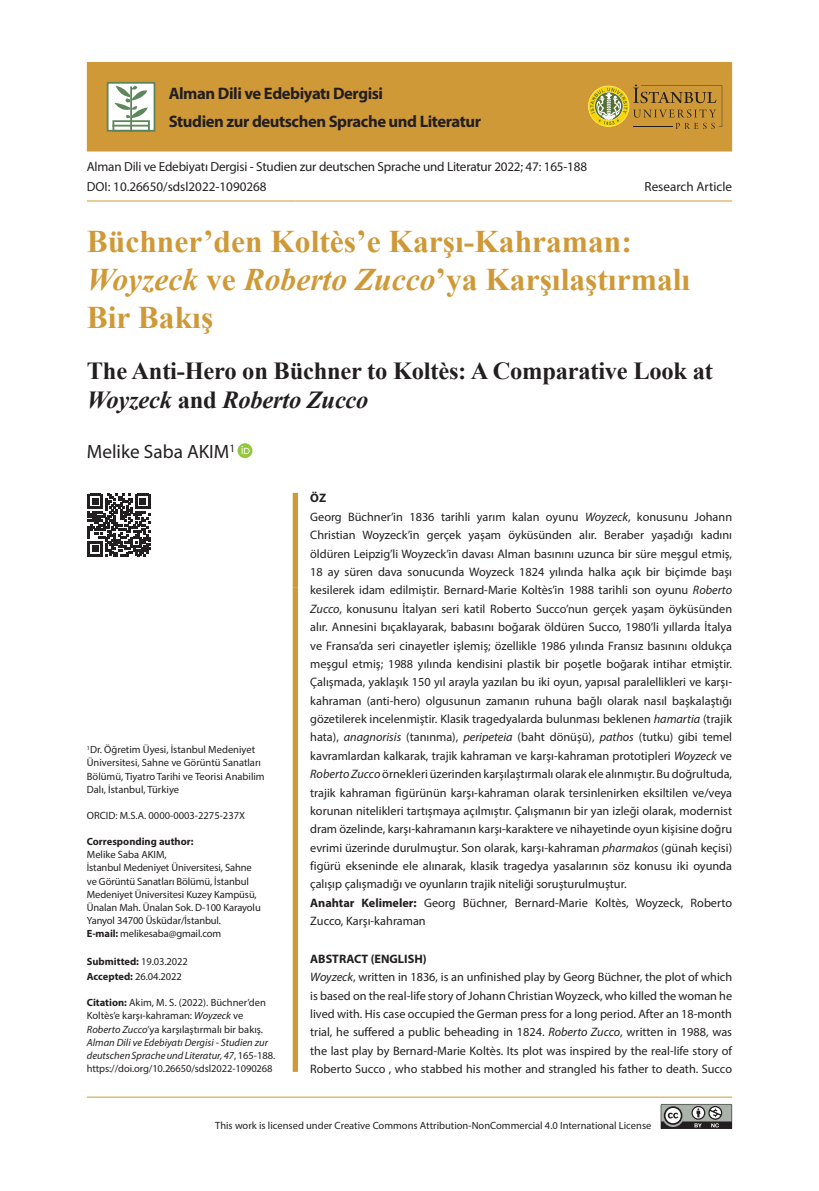
<style>
.page{position:relative;width:819px;height:1191px;background:#fff}
.page>*{position:absolute;margin:0;border:0;box-sizing:border-box;transform-origin:0 0}
.t1{font:700 31.5px/37.8px "Times New Roman";color:#d09937}
.t2{font:700 24.5px/29.4px "Times New Roman";letter-spacing:-.01em;color:#231f20}
.t3{font:19.25px "Myriad Pro";color:#231f20}
.t4{font:700 16.62px/28px "Myriad Pro";letter-spacing:-.025em;color:#231f20}
.t5{font:13.12px/19.8px "Myriad Pro";letter-spacing:-.015em;color:#231f20}
.t6{font:12.25px/18.4px "Myriad Pro";color:#231f20}
.t7{font:10.5px/13.1px "Myriad Pro";letter-spacing:-.005em;color:#231f20}
.t8{font:700 10.5px "Myriad Pro";color:#231f20}
.s1{font-style:italic}
.s2{font-weight:700}
</style>
<div class="page">
<div style="left:87px;top:62px;width:645px;height:89px;background:#d09937"></div>
<div style="left:293px;top:493px;width:5px;height:94px;background:#d09937"></div>
<div style="left:293px;top:587px;width:5px;height:484px;background:#d09937"></div>
<hr style="left:87px;top:200px;width:82px;height:1px;background:#d09937">
<hr style="left:169px;top:200px;width:126px;height:1px;background:#d09937">
<hr style="left:295px;top:200px;width:266px;height:1px;background:#d09937">
<svg style="left:561px;top:200px;width:22px;height:1px"></svg>
<hr style="left:583px;top:200px;width:149px;height:1px;background:#d09937">
<div style="left:107px;top:82px;width:48px;height:50px;background:#fff;border:2px solid #5d875a"></div>
<div style="left:112px;top:120px;width:38px;height:12px;border:2px solid #5d875a"></div>
<hr style="left:112px;top:125px;width:37px;height:2px;background:#5d875a">
<svg style="left:115px;top:86px;width:33px;height:32px"></svg>
<hr style="left:130px;top:86px;width:2px;height:46px;background:#5d875a">
<svg style="left:588px;top:84px;width:134px;height:45px;background:#bd963a"></svg>
<svg style="left:237px;top:443px;width:15px;height:15px"></svg>
<svg style="left:241px;top:446px;width:8px;height:8px"></svg>
<svg style="left:88px;top:494px;width:62px;height:62px"></svg>
<hr style="left:87px;top:1096px;width:645px;height:1px;background:#d09937">
<svg style="left:660px;top:1104px;width:72px;height:25px;background:#818280"></svg>
<h3 class="t4" style="left:169px;top:79px;width:314px">Alman Dili ve Edebiyatı Dergisi<br>Studien zur deutschen Sprache und Literatur</h3>
<p class="t5" style="left:87px;top:157px;width:501px">Alman Dili ve Edebiyatı Dergisi - Studien zur deutschen Sprache und Literatur 2022; 47: 165-188<br>DOI: 10.26650/sdsl2022-1090268</p>
<p class="t5" style="left:644px;top:177px;width:89px">Research Article</p>
<h1 class="t1" style="left:87px;top:222px;width:605px">Büchner’den Koltès’e Karşı-Kahraman:<br><span class="s1">Woyzeck</span> ve <span class="s1">Roberto Zucco</span>’ya Karşılaştırmalı<br>Bir Bakış</h1>
<h2 class="t2" style="left:87px;top:355px;width:627px">The Anti-Hero on Büchner to Koltès: A Comparative Look at<br><span class="s1">Woyzeck</span> and <span class="s1">Roberto Zucco</span></h2>
<h3 class="t3" style="left:87px;top:440px;width:150px">Melike Saba AKIM<sup>1</sup></h3>
<p class="t7" style="left:87px;top:743px;width:179px"><sup>1</sup>Dr. Öğretim Üyesi, İstanbul Medeniyet Üniversitesi, Sahne ve Görüntü Sanatları Bölümü, Tiyatro Tarihi ve Teorisi Anabilim Dalı, İstanbul, Türkiye</p>
<p class="t7" style="left:87px;top:808px;width:160px">ORCID: M.S.A. 0000-0003-2275-237X</p>
<p class="t8" style="left:87px;top:834px;width:108px">Corresponding author:</p>
<p class="t7" style="left:87px;top:848px;width:175px">Melike Saba AKIM,<br>İstanbul Medeniyet Üniversitesi, Sahne ve Görüntü Sanatları Bölümü, İstanbul Medeniyet Üniversitesi Kuzey Kampüsü, Ünalan Mah. Ünalan Sok. D-100 Karayolu Yanyol 34700 Üsküdar/İstanbul.<br><span class="s2">E-mail:</span> melikesaba@gmail.com</p>
<p class="t7" style="left:87px;top:954px;width:102px;line-height:14.9px"><span class="s2">Submitted:</span> 19.03.2022<br><span class="s2">Accepted:</span> 26.04.2022</p>
<p class="t7" style="left:87px;top:996px;width:190px"><span class="s2">Citation:</span> Akim, M. S. (2022). Büchner’den Koltès’e karşı-kahraman: <span class="s1">Woyzeck</span> ve <span class="s1">Roberto Zucco</span>’ya karşılaştırmalı bir bakış.<br><span class="s1">Alman Dili ve Edebiyatı Dergisi - Studien zur deutschen Sprache und Literatur, 47</span>, 165-188. https://doi.org/10.26650/sdsl2022-1090268</p>
<p class="t6" style="left:310px;top:489px;width:423px"><span class="s2">ÖZ<br></span>Georg Büchner’in 1836 tarihli yarım kalan oyunu <span class="s1">Woyzeck</span>, konusunu Johann Christian Woyzeck’in gerçek yaşam öyküsünden alır. Beraber yaşadığı kadını öldüren Leipzig’li Woyzeck’in davası Alman basınını uzunca bir süre meşgul etmiş, 18 ay süren dava sonucunda Woyzeck 1824 yılında halka açık bir biçimde başı kesilerek idam edilmiştir. Bernard-Marie Koltès’in 1988 tarihli son oyunu <span class="s1">Roberto Zucco</span>, konusunu İtalyan seri katil Roberto Succo’nun gerçek yaşam öyküsünden alır. Annesini bıçaklayarak, babasını boğarak öldüren Succo, 1980’li yıllarda İtalya ve Fransa’da seri cinayetler işlemiş; özellikle 1986 yılında Fransız basınını oldukça meşgul etmiş; 1988 yılında kendisini plastik bir poşetle boğarak intihar etmiştir.<br>Çalışmada, yaklaşık 150 yıl arayla yazılan bu iki oyun, yapısal paralellikleri ve karşı&shy;kahraman (anti-hero) olgusunun zamanın ruhuna bağlı olarak nasıl başkalaştığı gözetilerek incelenmiştir. Klasik tragedyalarda bulunması beklenen <span class="s1">hamartia</span> (trajik hata), <span class="s1">anagnorisis</span> (tanınma), <span class="s1">peripeteia</span> (baht dönüşü), <span class="s1">pathos</span> (tutku) gibi temel kavramlardan kalkarak, trajik kahraman ve karşı-kahraman prototipleri <span class="s1">Woyzeck</span> ve <span class="s1">Roberto Zucco</span> örnekleri üzerinden karşılaştırmalı olarak ele alınmıştır. Bu doğrultuda, trajik kahraman figürünün karşı-kahraman olarak tersinlenirken eksiltilen ve/veya korunan nitelikleri tartışmaya açılmıştır. Çalışmanın bir yan izleği olarak, modernist dram özelinde, karşı-kahramanın karşı-karaktere ve nihayetinde oyun kişisine doğru evrimi üzerinde durulmuştur. Son olarak, karşı-kahraman <span class="s1">pharmakos</span> (günah keçisi) figürü ekseninde ele alınarak, klasik tragedya yasalarının söz konusu iki oyunda çalışıp çalışmadığı ve oyunların trajik niteliği soruşturulmuştur.<br><span class="s2">Anahtar Kelimeler:</span> Georg Büchner, Bernard-Marie Koltès, Woyzeck, Roberto Zucco, Karşı-kahraman</p>
<p class="t6" style="left:310px;top:949px;width:423px"><span class="s2">ABSTRACT (ENGLISH)<br></span><span class="s1">Woyzeck</span>, written in 1836, is an unfinished play by Georg Büchner, the plot of which is based on the real-life story of Johann Christian Woyzeck, who killed the woman he lived with. His case occupied the German press for a long period. After an 18-month trial, he suffered a public beheading in 1824. <span class="s1">Roberto Zucco</span>, written in 1988, was the last play by Bernard-Marie Koltès. Its plot was inspired by the real-life story of Roberto Succo , who stabbed his mother and strangled his father to death. Succo</p>
<p class="t7" style="left:215px;top:1118px;width:438px">This work is licensed under Creative Commons Attribution-NonCommercial 4.0 International License</p>
</div>
